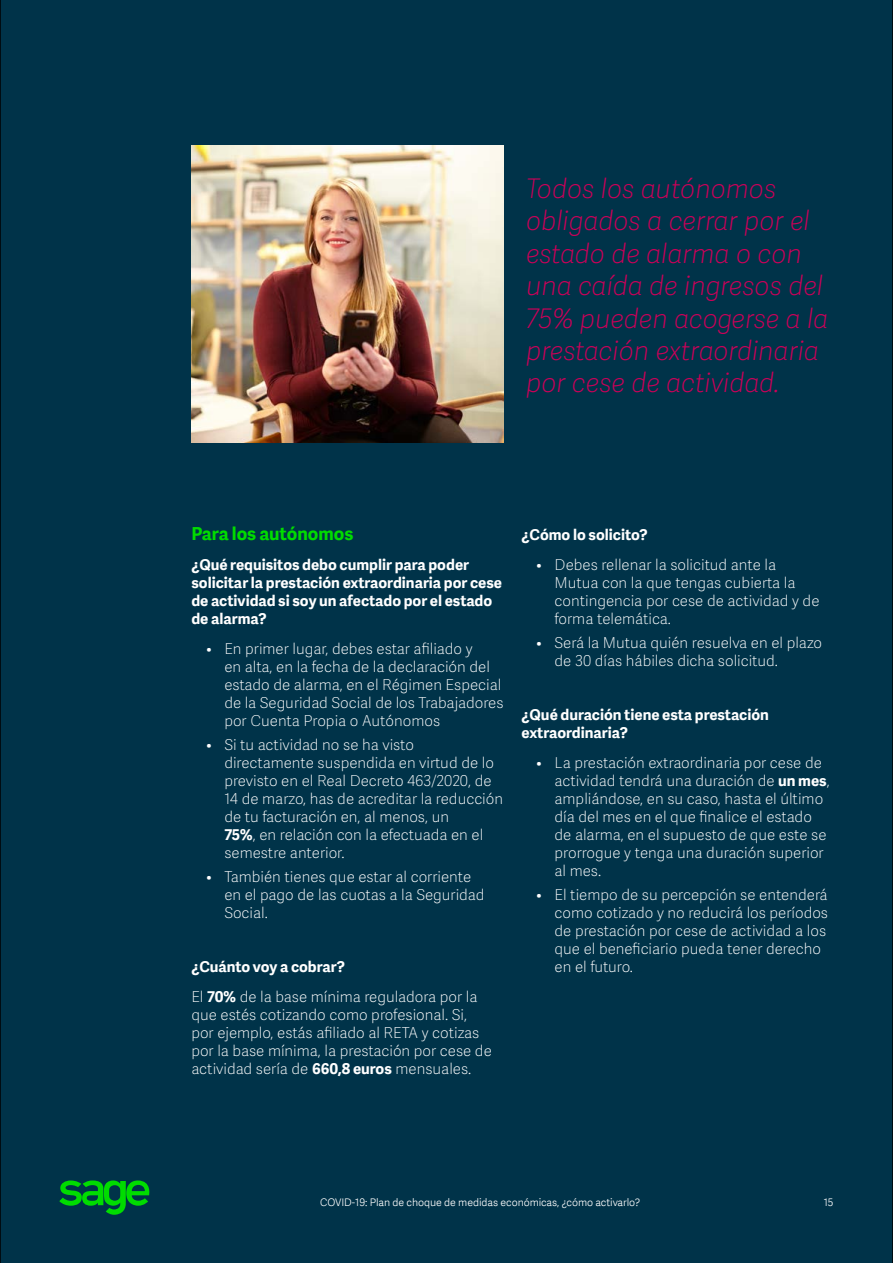
<style>
.page{position:relative;width:893px;height:1263px;background:#fff}
.page>*{position:absolute;margin:0;border:0;box-sizing:border-box;transform-origin:0 0}
.t1{font:italic 27px/32.4px "Adelle Sans SAGE Th";color:#ce0058}
.t2{font:700 18px "Adelle Sans SAGE";color:#00dc00}
.t3{font:15px/18px "Adelle Sans SAGE Th";color:#fff}
.t4{font:700 15px/18px "Adelle Sans SAGE";color:#fff}
.t5{font:10.5px "Adelle Sans SAGE Lt";letter-spacing:-.005em;color:#fff}
.s1{font-family:"Adelle Sans SAGE";font-weight:700}
</style>
<div class="page">
<div style="left:0;top:0;width:892px;height:1263px;background:#003349"></div>
<svg style="left:59px;top:1181px;width:93px;height:34px;background:#007e28"></svg>
<img style="left:191px;top:146px;width:312px;height:296px">
<h1 class="t1" style="left:526px;top:171px;width:304px">Todos los autónomos obligados a cerrar por el estado de alarma o con una caída de ingresos del<br>75% pueden acogerse a la prestación extraordinaria por cese de actividad.</h1>
<p class="t2" style="left:191px;top:520px;width:163px">Para los autónomos</p>
<p class="t4" style="left:191px;top:555px;width:312px">¿Qué requisitos debo cumplir para poder solicitar la prestación extraordinaria por cese de actividad si soy un afectado por el estado de alarma?</p>
<p class="t3" style="left:224px;top:639px;width:280px;text-indent:-18px">• En primer lugar, debes estar afiliado y<br>en alta, en la fecha de la declaración del estado de alarma, en el Régimen Especial de la Seguridad Social de los Trabajadores por Cuenta Propia o Autónomos</p>
<p class="t3" style="left:224px;top:735px;width:280px;text-indent:-18px">• Si tu actividad no se ha visto directamente suspendida en virtud de lo previsto en el Real Decreto 463/2020, de 14 de marzo, has de acreditar la reducción de tu facturación en, al menos, un<br><span class="s1">75%</span>, en relación con la efectuada en el semestre anterior.</p>
<p class="t3" style="left:224px;top:867px;width:262px;text-indent:-18px">• También tienes que estar al corriente en el pago de las cuotas a la Seguridad<br>Social.</p>
<p class="t4" style="left:191px;top:957px;width:155px">¿Cuánto voy a cobrar?</p>
<p class="t3" style="left:191px;top:987px;width:302px">El <span class="s1">70%</span> de la base mínima reguladora por la que estés cotizando como profesional. Si, por ejemplo, estás afiliado al RETA y cotizas por la base mínima, la prestación por cese de actividad sería de <span class="s1">660,8 euros</span> mensuales.</p>
<p class="t4" style="left:521px;top:525px;width:128px">¿Cómo lo solicito?</p>
<p class="t3" style="left:554px;top:555px;width:266px;text-indent:-18px">• Debes rellenar la solicitud ante la<br>Mutua con la que tengas cubierta la contingencia por cese de actividad y de forma telemática.</p>
<p class="t3" style="left:554px;top:633px;width:269px;text-indent:-18px">• Será la Mutua quién resuelva en el plazo de 30 días hábiles dicha solicitud.</p>
<p class="t4" style="left:521px;top:705px;width:249px">¿Qué duración tiene esta prestación extraordinaria?</p>
<p class="t3" style="left:554px;top:753px;width:277px;text-indent:-18px">• La prestación extraordinaria por cese de actividad tendrá una duración de <span class="s1">un mes</span>, ampliándose, en su caso, hasta el último día del mes en el que finalice el estado de alarma, en el supuesto de que este se prorrogue y tenga una duración superior al mes.</p>
<p class="t3" style="left:554px;top:885px;width:275px;text-indent:-18px">• El tiempo de su percepción se entenderá como cotizado y no reducirá los períodos de prestación por cese de actividad a los que el beneficiario pueda tener derecho en el futuro.</p>
<p class="t5" style="left:320px;top:1195px;width:321px">COVID-19: Plan de choque de medidas económicas, ¿cómo activarlo?</p>
<p class="t5" style="left:823px;top:1195px;width:11px">15</p>
</div>
